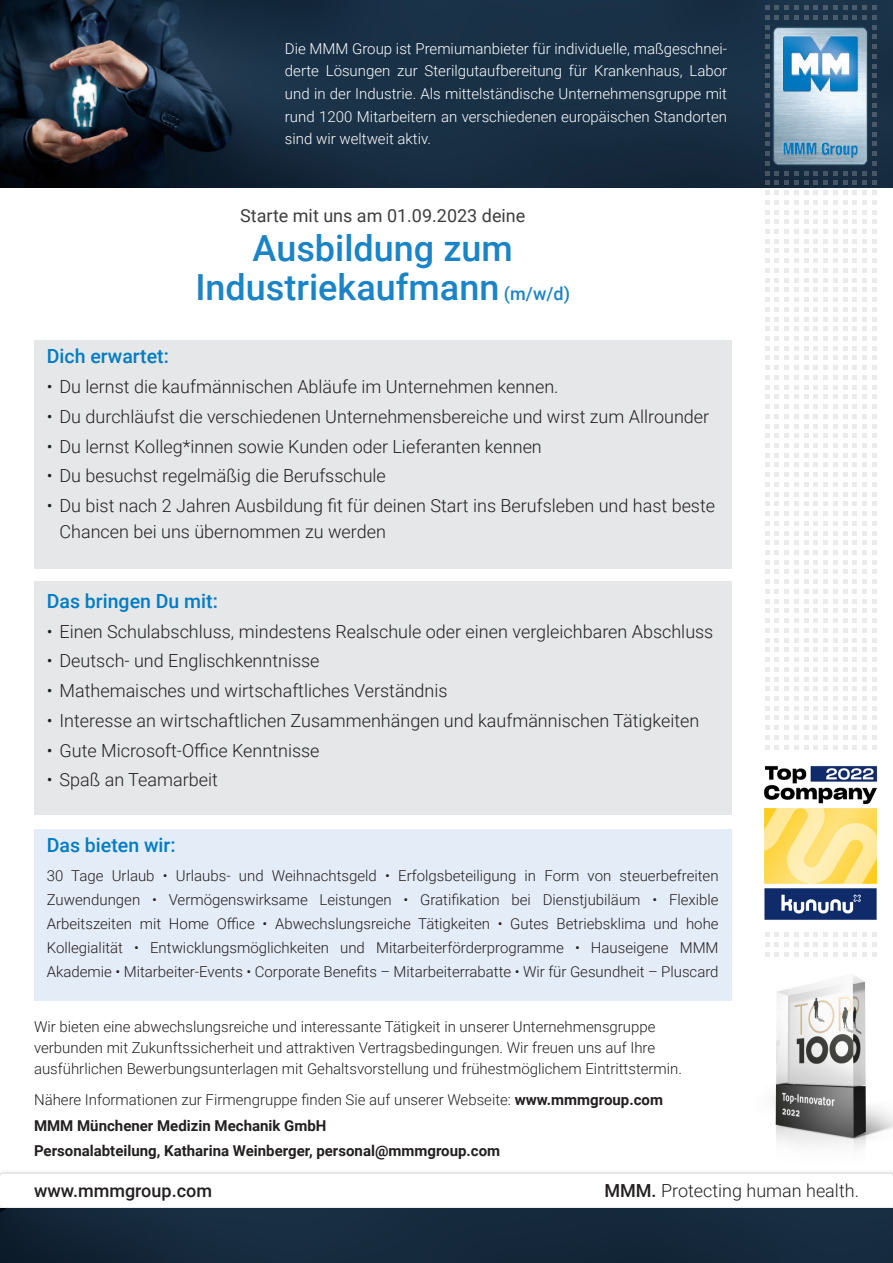
<style>
.page{position:relative;width:893px;height:1263px;background:#fff}
.page>*{position:absolute;margin:0;border:0;box-sizing:border-box;transform-origin:0 0}
.Jobbezeichnung{font:500 36px/39px "Roboto";color:#1b84c6;text-align:center}
.Headline_blau_graue{font:500 19.5px "Roboto";color:#007cc2}
.t1{font:300 18px/25.5px "Roboto";color:#231f20}
.Job_Einleitung{font:18px "Roboto";color:#3e3e3f}
.t2{font:500 18px "Roboto";color:#231f20}
.Fliesstext_Auflistun{font:300 15px/24px "Roboto";color:#231f20;text-align:justify}
.Fliesstext{font:300 15px/21px "Roboto";color:#231f20}
.MMM_Beschreibung{font:300 15px/22.5px "Roboto";color:#fff;text-align:justify}
.Fliesstext-2{font:700 15px "Roboto";color:#231f20}
.s1{font-size:18px}
.s2{font-weight:700}
.s3{font-weight:500}
</style>
<div class="page">
<img style="left:0;top:0;width:893px;height:187px">
<img style="left:0;top:1210px;width:893px;height:53px">
<div style="left:34px;top:829px;width:697px;height:171px;background:#e4ecf7"></div>
<div style="left:34px;top:581px;width:697px;height:234px;background:#e6e7e9"></div>
<div style="left:34px;top:340px;width:697px;height:229px;background:#e6e7e9"></div>
<img style="left:773px;top:976px;width:120px;height:172px">
<img style="left:763px;top:766px;width:115px;height:154px">
<svg style="left:765px;top:932px;width:112px;height:25px"></svg>
<svg style="left:765px;top:5px;width:112px;height:744px"></svg>
<img style="left:771px;top:23px;width:99px;height:144px">
<div style="left:0;top:1171px;width:893px;height:39px;background:#231f20;opacity:.25"></div>
<div style="left:0;top:1174px;width:893px;height:33px;background:#fff;border-radius:3px"></div>
<p class="MMM_Beschreibung" style="left:285px;top:37px;width:444px">Die MMM Group ist Premiumanbieter für individuelle, maßgeschnei&shy;derte Lösungen zur Sterilgutaufbereitung für Krankenhaus, Labor und in der Industrie. Als mittelständische Unternehmensgruppe mit rund 1200 Mitarbeitern an verschiedenen europäischen Standorten sind wir weltweit aktiv.</p>
<p class="Job_Einleitung" style="left:240px;top:203px;width:287px">Starte mit uns am 01.09.2023 deine</p>
<p class="Jobbezeichnung" style="left:195px;top:227px;width:376px">Ausbildung zum<br>Industriekaufmann <span class="s1">(m/w/d)</span></p>
<p class="Headline_blau_graue" style="left:47px;top:343px;width:124px">Dich erwartet:</p>
<p class="t1" style="left:47px;top:373px;width:513px">• Du lernst die kaufmännischen Abläufe im Unternehmen kennen.</p>
<p class="t1" style="left:47px;top:403px;width:664px">• Du durchläufst die verschiedenen Unternehmensbereiche und wirst zum Allrounder</p>
<p class="t1" style="left:47px;top:433px;width:497px">• Du lernst Kolleg*innen sowie Kunden oder Lieferanten kennen</p>
<p class="t1" style="left:47px;top:462px;width:341px">• Du besuchst regelmäßig die Berufsschule</p>
<p class="t1" style="left:60px;top:492px;width:657px;text-indent:-13px">• Du bist nach 2 Jahren Ausbildung fit für deinen Start ins Berufsleben und hast beste<br>Chancen bei uns übernommen zu werden</p>
<p class="Headline_blau_graue" style="left:47px;top:587px;width:173px">Das bringen Du mit:</p>
<p class="t1" style="left:47px;top:618px;width:668px">• Einen Schulabschluss, mindestens Realschule oder einen vergleichbaren Abschluss</p>
<p class="t1" style="left:47px;top:647px;width:274px">• Deutsch- und Englischkenntnisse</p>
<p class="t1" style="left:47px;top:677px;width:402px">• Mathemaisches und wirtschaftliches Verständnis</p>
<p class="t1" style="left:47px;top:707px;width:654px">• Interesse an wirtschaftlichen Zusammenhängen und kaufmännischen Tätigkeiten</p>
<p class="t1" style="left:47px;top:737px;width:274px">• Gute Microsoft-Office Kenntnisse</p>
<p class="t1" style="left:47px;top:766px;width:173px">• Spaß an Teamarbeit</p>
<p class="Headline_blau_graue" style="left:47px;top:832px;width:130px">Das bieten wir:</p>
<p class="Fliesstext_Auflistun" style="left:47px;top:863px;width:673px">30 Tage Urlaub • Urlaubs- und Weihnachtsgeld • Erfolgsbeteiligung in Form von steuerbefreiten Zuwendungen • Vermögenswirksame Leistungen • Gratifikation bei Dienstjubiläum • Flexible Arbeitszeiten mit Home Office • Abwechslungsreiche Tätigkeiten • Gutes Betriebsklima und hohe Kollegialität • Entwicklungsmöglichkeiten und Mitarbeiterförderprogramme • Hauseigene MMM Akademie • Mitarbeiter-Events • Corporate Benefits – Mitarbeiterrabatte • Wir für Gesundheit – Pluscard</p>
<p class="Fliesstext" style="left:34px;top:1016px;width:650px">Wir bieten eine abwechslungsreiche und interessante Tätigkeit in unserer Unternehmensgruppe verbunden mit Zukunftssicherheit und attraktiven Vertragsbedingungen. Wir freuen uns auf Ihre ausführlichen Bewerbungsunterlagen mit Gehaltsvorstellung und frühestmöglichem Eintrittstermin.</p>
<p class="Fliesstext" style="left:34px;top:1089px;width:630px">Nähere Informationen zur Firmengruppe finden Sie auf unserer Webseite: <span class="s2">www.mmmgroup.com</span></p>
<p class="Fliesstext-2" style="left:34px;top:1115px;width:294px">MMM Münchener Medizin Mechanik GmbH</p>
<p class="Fliesstext-2" style="left:34px;top:1140px;width:468px">Personalabteilung, Katharina Weinberger, personal@mmmgroup.com</p>
<p class="t2" style="left:34px;top:1178px;width:179px">www.mmmgroup.com</p>
<p class="t1" style="left:604px;top:1177px;width:256px"><span class="s3">MMM.</span> Protecting human health.</p>
</div>
